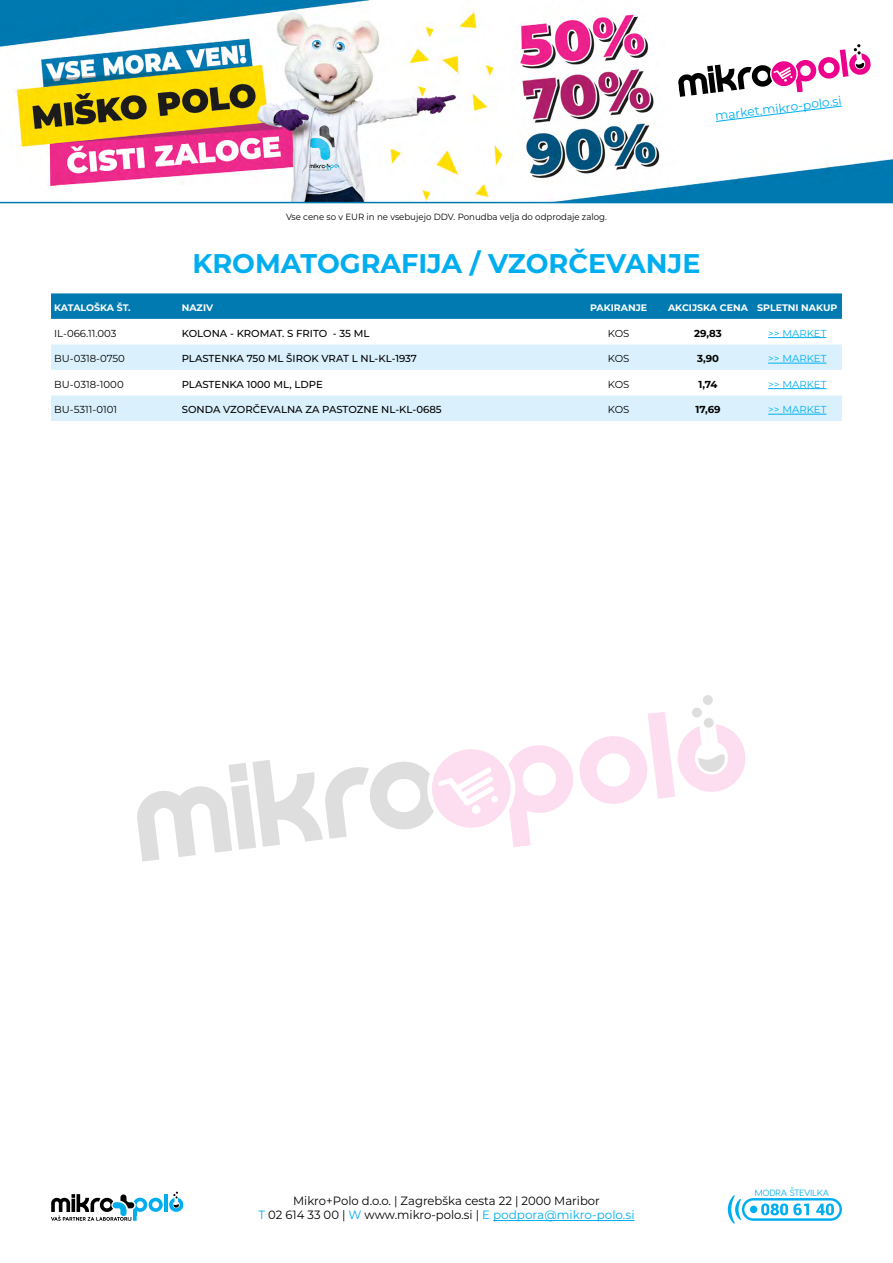
<style>
.page{position:relative;width:893px;height:1263px;background:#fff}
.page>*{position:absolute;margin:0;border:0;box-sizing:border-box;transform-origin:0 0}
.t1{font:700 27px "Montserrat";color:#00aeef}
.t2{font:12.3px "Montserrat";color:#00aeef}
.t3{font:12px/14.4px "Montserrat";color:#000;text-align:center}
.t4{font:500 10.2px "Montserrat";color:#000}
.t5{font:10.2px "Montserrat";color:#000}
.t6{font:10.2px "Montserrat";color:#00aeef}
.t7{font:700 10.2px "Montserrat";color:#000}
.t8{font:700 9.45px "Montserrat";color:#fff}
.t9{font:9.15px "Visby Round CF";color:#00aeef}
.t10{font:9px "Montserrat";color:#000;scale:.96 1}
.s1{color:#00aeef}
</style>
<div class="page">
<img style="left:0;top:0;width:893px;height:202px">
<hr style="left:164px;top:1194px;width:4px;height:18px;background:#00aeef">
<svg style="left:51px;top:1194px;width:112px;height:27px"></svg>
<svg style="left:169px;top:1192px;width:14px;height:20px"></svg>
<svg style="left:51px;top:293px;width:791px;height:26px;background:#057cb1"></svg>
<svg style="left:51px;top:344px;width:791px;height:77px;fill:#daf1fd"></svg>
<hr style="left:768px;top:337px;width:58px;height:1px;background:#00aeef">
<hr style="left:768px;top:363px;width:58px;height:1px;background:#00aeef">
<hr style="left:768px;top:388px;width:58px;height:1px;background:#00aeef">
<hr style="left:768px;top:414px;width:58px;height:1px;background:#00aeef">
<hr style="left:493px;top:1220px;width:142px;height:1px;background:#00aeef">
<svg style="left:728px;top:1195px;width:114px;height:29px"></svg>
<div style="left:750px;top:1206px;width:7px;height:7px;background:#00aeef;border-radius:50%"></div>
<svg style="left:678px;top:44px;width:193px;height:53px"></svg>
<svg style="left:715px;top:105px;width:128px;height:17px"></svg>
<hr style="left:0;top:202px;width:893px;height:1px;background:#007ab0">
<div style="left:692px;top:707px;width:10px;height:11px;background:#dedede;border-radius:50%"></div>
<div style="left:702px;top:695px;width:11px;height:10px;background:#dedede;border-radius:50%"></div>
<svg style="left:137px;top:712px;width:609px;height:150px"></svg>
<p class="t2" style="left:714px;top:108px;width:129px;rotate:-7deg">market.mikro-polo.si</p>
<p class="t10" style="left:286px;top:211px;width:336px">Vse cene so v EUR in ne vsebujejo DDV. Ponudba velja do odprodaje zalog.</p>
<h1 class="t1" style="left:192px;top:244px;width:509px">KROMATOGRAFIJA / VZORČEVANJE</h1>
<p class="t8" style="left:54px;top:301px;width:78px">KATALOŠKA ŠT.</p>
<p class="t8" style="left:182px;top:301px;width:33px">NAZIV</p>
<p class="t8" style="left:590px;top:301px;width:59px">PAKIRANJE</p>
<p class="t8" style="left:668px;top:301px;width:171px">AKCIJSKA CENA SPLETNI NAKUP</p>
<p class="t5" style="left:54px;top:326px;width:64px">IL-066.11.003</p>
<p class="t4" style="left:182px;top:326px;width:189px">KOLONA - KROMAT. S FRITO - 35 ML</p>
<p class="t5" style="left:608px;top:326px;width:23px">KOS</p>
<p class="t7" style="left:694px;top:326px;width:29px">29,83</p>
<p class="t6" style="left:768px;top:326px;width:60px">&gt;&gt; MARKET</p>
<p class="t5" style="left:54px;top:351px;width:72px">BU-0318-0750</p>
<p class="t4" style="left:182px;top:351px;width:237px">PLASTENKA 750 ML ŠIROK VRAT L NL-KL-1937</p>
<p class="t5" style="left:608px;top:351px;width:23px">KOS</p>
<p class="t7" style="left:697px;top:351px;width:23px">3,90</p>
<p class="t6" style="left:768px;top:351px;width:60px">&gt;&gt; MARKET</p>
<p class="t5" style="left:54px;top:377px;width:71px">BU-0318-1000</p>
<p class="t4" style="left:182px;top:377px;width:143px">PLASTENKA 1000 ML, LDPE</p>
<p class="t5" style="left:608px;top:377px;width:23px">KOS</p>
<p class="t7" style="left:698px;top:377px;width:21px">1,74</p>
<p class="t6" style="left:768px;top:377px;width:60px">&gt;&gt; MARKET</p>
<p class="t5" style="left:54px;top:402px;width:64px">BU-5311-0101</p>
<p class="t4" style="left:182px;top:402px;width:261px">SONDA VZORČEVALNA ZA PASTOZNE NL-KL-0685</p>
<p class="t5" style="left:608px;top:402px;width:23px">KOS</p>
<p class="t7" style="left:695px;top:402px;width:27px">17,69</p>
<p class="t6" style="left:768px;top:402px;width:60px">&gt;&gt; MARKET</p>
<p class="t3" style="left:258px;top:1193px;width:378px">Mikro+Polo d.o.o. | Zagrebška cesta 22 | 2000 Maribor<br><span class="s1">T</span> 02 614 33 00 | <span class="s1">W</span> www.mikro-polo.si | <span class="s1">E podpora@mikro-polo.si</span></p>
<p class="t9" style="left:755px;top:1186px;width:76px">MODRA ŠTEVILKA</p>
</div>
